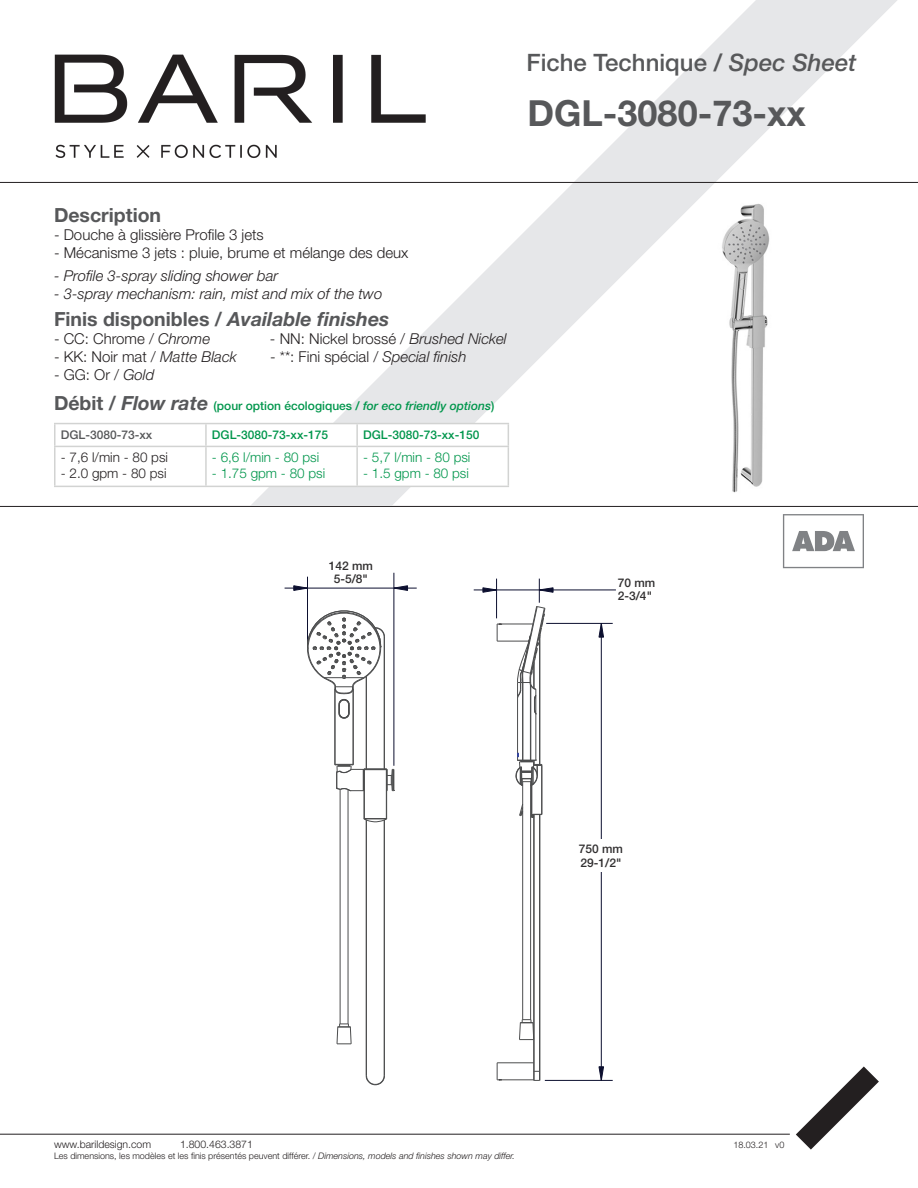
<style>
.page{position:relative;width:918px;height:1188px;background:#fff}
.page>*{position:absolute;margin:0;border:0;box-sizing:border-box;transform-origin:0 0}
.t1{font:700 36px "Helvetica Neue LT Std";color:#57585a}
.t2{font:500 24px "Helvetica Neue LT Std";color:#57585a}
.t3{font:700 19.5px "Helvetica Neue LT Std";color:#57585a}
.t4{font:300 15px "Helvetica Neue LT Std";color:#231f20}
.t5{font:italic 300 15px "Helvetica Neue LT Std";color:#231f20}
.t6{font:300 13.5px "Helvetica Neue LT Std";color:#00964c}
.t7{font:300 13.5px "Helvetica Neue LT Std";color:#231f20}
.t8{font:500 12px "Helvetica Neue LT Std";color:#00964c}
.t9{font:500 12px "Helvetica Neue LT Std";color:#312f30}
.t10{font:500 12px "Helvetica Neue LT Std";color:#57585a}
.t11{font:300 10.5px "Helvetica Neue LT Std";color:#231f20}
.t12{font:300 9px "Helvetica Neue LT Std";color:#231f20}
.s1{font-style:italic}
.s2{font-weight:700;font-size:19.5px;color:#57585a}
.s3{font-weight:700;font-style:italic;font-size:19.5px;color:#57585a}
</style>
<div class="page">
<hr style="left:0;top:506px;width:918px;height:1px;background:#231f20">
<hr style="left:0;top:1134px;width:790px;height:1px;background:#231f20">
<svg style="left:796px;top:1066px;width:83px;height:84px"></svg>
<img style="left:54px;top:54px;width:196px;height:104px">
<svg style="left:250px;top:0;width:648px;height:506px"></svg>
<hr style="left:0;top:182px;width:918px;height:1px;background:#231f20">
<hr style="left:54px;top:423px;width:152px;height:1px;background:#d2d3d2">
<hr style="left:54px;top:424px;width:2px;height:22px;background:#d2d3d2">
<hr style="left:206px;top:423px;width:151px;height:1px;background:#d2d3d2">
<hr style="left:357px;top:423px;width:152px;height:1px;background:#d2d3d2">
<svg style="left:55px;top:424px;width:454px;height:62px"></svg>
<hr style="left:54px;top:446px;width:152px;height:1px;background:#d2d3d2">
<hr style="left:54px;top:447px;width:2px;height:39px;background:#d2d3d2">
<hr style="left:206px;top:446px;width:151px;height:1px;background:#d2d3d2">
<hr style="left:205px;top:447px;width:2px;height:39px;background:#d2d3d2">
<hr style="left:357px;top:446px;width:152px;height:1px;background:#d2d3d2">
<hr style="left:356px;top:447px;width:2px;height:39px;background:#d2d3d2">
<hr style="left:508px;top:447px;width:1px;height:39px;background:#d2d3d2">
<hr style="left:54px;top:486px;width:152px;height:1px;background:#d2d3d2">
<hr style="left:206px;top:486px;width:151px;height:1px;background:#d2d3d2">
<hr style="left:357px;top:486px;width:152px;height:1px;background:#d2d3d2">
<svg style="left:599px;top:624px;width:5px;height:13px"></svg>
<svg style="left:599px;top:1066px;width:5px;height:14px"></svg>
<svg style="left:483px;top:587px;width:13px;height:6px"></svg>
<svg style="left:395px;top:585px;width:13px;height:6px"></svg>
<svg style="left:293px;top:585px;width:14px;height:6px"></svg>
<hr style="left:474px;top:590px;width:142px;height:1px;background:#0c0f2f">
<hr style="left:545px;top:1080px;width:68px;height:1px;background:#0c0f2f">
<hr style="left:496px;top:579px;width:1px;height:39px;background:#0c0f2f">
<hr style="left:601px;top:623px;width:1px;height:457px;background:#0c0f2f">
<hr style="left:546px;top:623px;width:67px;height:1px;background:#0c0f2f">
<hr style="left:307px;top:577px;width:1px;height:70px;background:#0c0f2f">
<hr style="left:394px;top:573px;width:1px;height:193px;background:#0c0f2f">
<hr style="left:285px;top:588px;width:132px;height:1px;background:#0c0f2f">
<hr style="left:501px;top:1080px;width:33px;height:1px;background:#4c4d4e">
<hr style="left:497px;top:1062px;width:37px;height:1px;background:#4c4d4e">
<hr style="left:517px;top:697px;width:1px;height:63px;background:#4c4d4e">
<hr style="left:522px;top:683px;width:1px;height:77px;background:#4c4d4e">
<hr style="left:522px;top:782px;width:1px;height:238px;background:#4c4d4e">
<hr style="left:523px;top:683px;width:1px;height:77px;background:#4c4d4e">
<hr style="left:530px;top:685px;width:1px;height:75px;background:#4c4d4e">
<hr style="left:530px;top:782px;width:1px;height:238px;background:#4c4d4e">
<hr style="left:531px;top:685px;width:1px;height:75px;background:#4c4d4e">
<hr style="left:533px;top:815px;width:1px;height:265px;background:#4c4d4e">
<hr style="left:534px;top:815px;width:1px;height:265px;background:#4c4d4e">
<hr style="left:536px;top:714px;width:1px;height:46px;background:#4c4d4e">
<hr style="left:539px;top:638px;width:1px;height:126px;background:#4c4d4e">
<hr style="left:539px;top:815px;width:1px;height:265px;background:#4c4d4e">
<hr style="left:540px;top:637px;width:1px;height:127px;background:#4c4d4e">
<hr style="left:540px;top:815px;width:1px;height:265px;background:#4c4d4e">
<hr style="left:497px;top:641px;width:32px;height:1px;background:#4c4d4e">
<hr style="left:501px;top:624px;width:32px;height:1px;background:#4c4d4e">
<hr style="left:335px;top:689px;width:1px;height:75px;background:#4c4d4e">
<hr style="left:340px;top:789px;width:1px;height:235px;background:#4c4d4e">
<hr style="left:348px;top:790px;width:1px;height:234px;background:#4c4d4e">
<hr style="left:353px;top:687px;width:1px;height:77px;background:#4c4d4e">
<hr style="left:364px;top:769px;width:1px;height:50px;background:#4c4d4e">
<hr style="left:366px;top:676px;width:1px;height:93px;background:#4c4d4e">
<hr style="left:366px;top:820px;width:1px;height:256px;background:#4c4d4e">
<hr style="left:384px;top:820px;width:1px;height:256px;background:#4c4d4e">
<hr style="left:384px;top:637px;width:1px;height:132px;background:#4c4d4e">
<hr style="left:386px;top:770px;width:1px;height:49px;background:#4c4d4e">
<svg style="left:519px;top:1019px;width:15px;height:21px"></svg>
<svg style="left:336px;top:1024px;width:16px;height:21px"></svg>
<svg style="left:366px;top:1075px;width:19px;height:10px"></svg>
<svg style="left:497px;top:1063px;width:5px;height:18px"></svg>
<svg style="left:497px;top:624px;width:5px;height:17px"></svg>
<svg style="left:517px;top:579px;width:36px;height:136px"></svg>
<svg style="left:515px;top:753px;width:28px;height:65px"></svg>
<svg style="left:363px;top:818px;width:24px;height:4px"></svg>
<svg style="left:334px;top:764px;width:61px;height:27px"></svg>
<svg style="left:307px;top:610px;width:78px;height:109px"></svg>
<div style="left:554px;top:840px;width:94px;height:32px;background:#fff"></div>
<svg style="left:783px;top:514px;width:81px;height:54px"></svg>
<p class="t2" style="left:526px;top:48px;width:331px">Fiche Technique / <span class="s1">Spec Sheet</span></p>
<p class="t1" style="left:528px;top:91px;width:280px">DGL-3080-73-xx</p>
<p class="t3" style="left:54px;top:203px;width:109px">Description</p>
<p class="t4" style="left:54px;top:226px;width:211px">- Douche à glissière Profile 3 jets</p>
<p class="t4" style="left:54px;top:244px;width:356px">- Mécanisme 3 jets : pluie, brume et mélange des deux</p>
<p class="t5" style="left:54px;top:266px;width:226px">- Profile 3-spray sliding shower bar</p>
<p class="t5" style="left:54px;top:284px;width:330px">- 3-spray mechanism: rain, mist and mix of the two</p>
<p class="t3" style="left:54px;top:307px;width:337px">Finis disponibles / <span class="s1">Available finishes</span></p>
<p class="t4" style="left:54px;top:329px;width:158px">- CC: Chrome / <span class="s1">Chrome</span></p>
<p class="t4" style="left:270px;top:329px;width:238px">- NN: Nickel brossé / <span class="s1">Brushed Nickel</span></p>
<p class="t4" style="left:54px;top:347px;width:184px">- KK: Noir mat / <span class="s1">Matte Black</span></p>
<p class="t4" style="left:270px;top:347px;width:198px">- **: Fini spécial / <span class="s1">Special finish</span></p>
<p class="t4" style="left:54px;top:365px;width:102px">- GG: Or / <span class="s1">Gold</span></p>
<p class="t8" style="left:54px;top:398px;width:442px"><span class="s2">Débit /</span> <span class="s3">Flow rate</span> (pour option écologiques / <span class="s1">for eco friendly options</span>)</p>
<p class="t10" style="left:61px;top:428px;width:93px">DGL-3080-73-xx</p>
<p class="t8" style="left:212px;top:428px;width:118px">DGL-3080-73-xx-175</p>
<p class="t8" style="left:363px;top:428px;width:118px">DGL-3080-73-xx-150</p>
<p class="t7" style="left:61px;top:449px;width:109px">- 7,6 l/min - 80 psi</p>
<p class="t7" style="left:61px;top:465px;width:107px">- 2.0 gpm - 80 psi</p>
<p class="t6" style="left:212px;top:449px;width:109px">- 6,6 l/min - 80 psi</p>
<p class="t6" style="left:212px;top:465px;width:115px">- 1.75 gpm - 80 psi</p>
<p class="t6" style="left:363px;top:449px;width:109px">- 5,7 l/min - 80 psi</p>
<p class="t6" style="left:363px;top:465px;width:107px">- 1.5 gpm - 80 psi</p>
<p class="t9" style="left:329px;top:558px;width:46px">142 mm</p>
<p class="t9" style="left:334px;top:572px;width:36px">5-5/8"</p>
<p class="t9" style="left:618px;top:575px;width:39px">70 mm</p>
<p class="t9" style="left:618px;top:589px;width:36px">2-3/4"</p>
<p class="t9" style="left:579px;top:842px;width:46px">750 mm</p>
<p class="t9" style="left:580px;top:855px;width:42px">29-1/2"</p>
<p class="t11" style="left:54px;top:1138px;width:99px">www.barildesign.com</p>
<p class="t11" style="left:180px;top:1138px;width:74px">1.800.463.3871</p>
<p class="t12" style="left:733px;top:1139px;width:37px">18.03.21</p>
<p class="t12" style="left:54px;top:1150px;width:463px">Les dimensions, les modèles et les finis présentés peuvent différer. / <span class="s1">Dimensions, models and finishes shown may differ.</span></p>
<p class="t12" style="left:775px;top:1140px;width:11px">v0</p>
</div>
